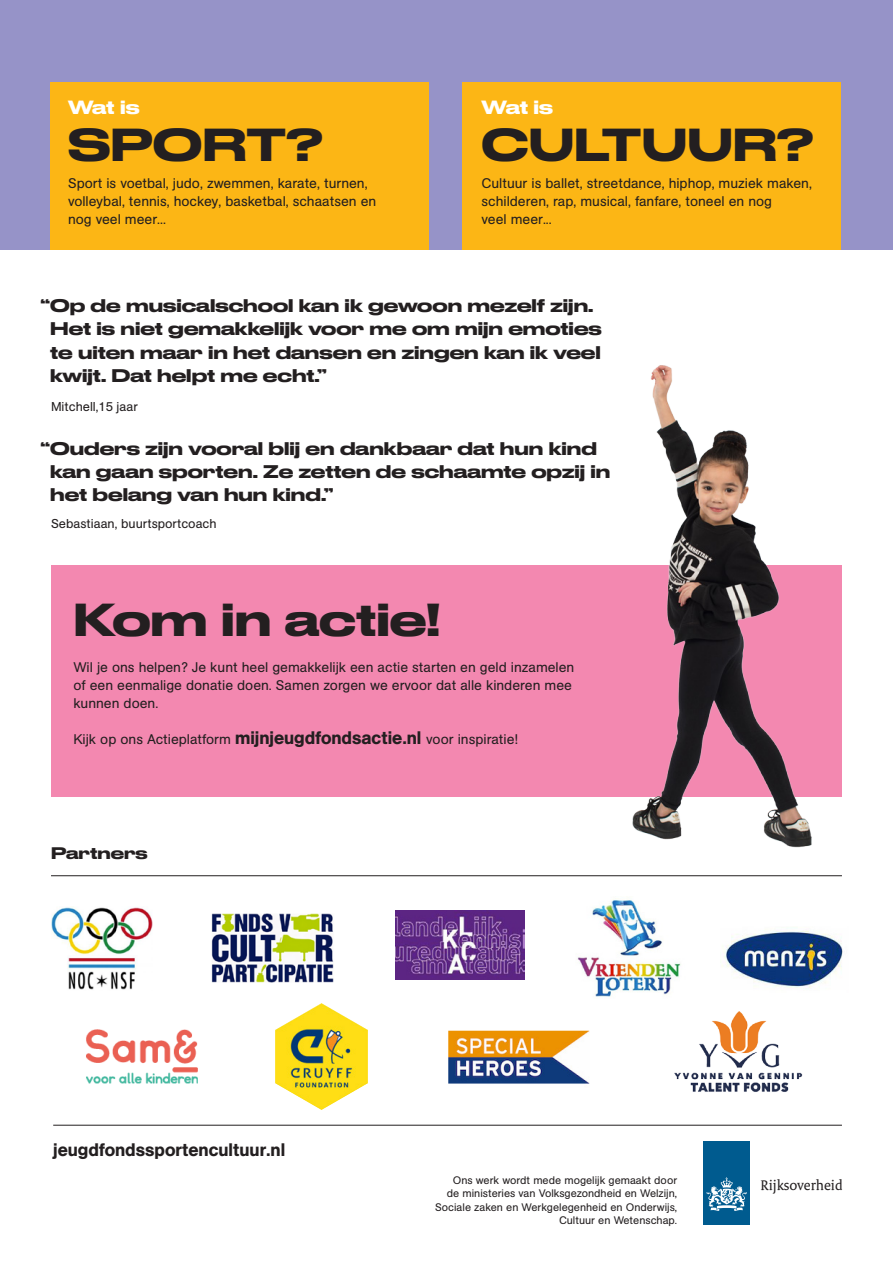
<style>
.page{position:relative;width:893px;height:1263px;background:#fff}
.page>*{position:absolute;margin:0;border:0;box-sizing:border-box;transform-origin:0 0}
.KOP{font:500 43.5px "Druk Wide";color:#231f20}
.t1{font:500 18px "AG Book Std";color:#231f20}
.KOP-2{font:500 18px "Druk Wide";letter-spacing:-.02em;color:#fff}
.KOP-3{font:500 17.25px/23.2px "Druk Wide";color:#231f20}
.t2{font:500 15.75px "Druk Wide";color:#231f20}
.Code_-_AG_Book_corps{font:15px "Rijksoverheid Serif";letter-spacing:.005em;color:#231f20}
.Code_-_AG_Book_corps-2{font:13.8px/18px "AG Book Std";color:#231f20}
.KOP-4{font:13.8px/18px "AG Book Std";color:#231f20}
.t3{font:12.75px "AG Book Std";color:#231f20}
.Code_-_AG_Book_corps-3{font:10.8px/13.5px "AG Book Std";color:#231f20;text-align:right}
.s1{font-weight:500;font-size:18px}
</style>
<div class="page">
<div style="left:0;top:0;width:893px;height:249px;background:#9693c8"></div>
<div style="left:51px;top:565px;width:791px;height:232px;background:#f388b0"></div>
<hr style="left:51px;top:875px;width:791px;height:1px;background:#231f20">
<div style="left:50px;top:82px;width:378px;height:167px;background:#fcb615"></div>
<div style="left:462px;top:82px;width:379px;height:167px;background:#fcb615"></div>
<div style="left:703px;top:1141px;width:47px;height:83px;background:#005b8f"></div>
<svg style="left:706px;top:1177px;width:41px;height:34px"></svg>
<hr style="left:53px;top:1125px;width:789px;height:1px;background:#231f20">
<img style="left:632px;top:365px;width:180px;height:483px">
<img style="left:51px;top:906px;width:102px;height:84px">
<img style="left:577px;top:900px;width:104px;height:97px">
<img style="left:395px;top:911px;width:129px;height:69px">
<img style="left:448px;top:1030px;width:142px;height:54px">
<img style="left:211px;top:913px;width:123px;height:70px">
<img style="left:722px;top:931px;width:121px;height:58px">
<img style="left:674px;top:1011px;width:129px;height:81px">
<img style="left:86px;top:1029px;width:112px;height:55px">
<img style="left:275px;top:1003px;width:93px;height:107px">
<p class="KOP-2" style="left:68px;top:93px;width:73px">Wat is</p>
<p class="KOP" style="left:68px;top:109px;width:256px">SPORT?</p>
<p class="Code_-_AG_Book_corps-2" style="left:68px;top:174px;width:310px">Sport is voetbal, judo, zwemmen, karate, turnen, volleybal, tennis, hockey, basketbal, schaatsen en nog veel meer...</p>
<p class="KOP-2" style="left:482px;top:93px;width:73px">Wat is</p>
<p class="KOP" style="left:482px;top:109px;width:334px">CULTUUR?</p>
<p class="KOP-4" style="left:482px;top:174px;width:332px">Cultuur is ballet, streetdance, hiphop, muziek maken, schilderen, rap, musical, fanfare, toneel en nog<br>veel meer...</p>
<p class="KOP-3" style="left:50px;top:292px;width:553px;text-indent:-10px">“Op de musicalschool kan ik gewoon mezelf zijn.<br>Het is niet gemakkelijk voor me om mijn emoties te uiten maar in het dansen en zingen kan ik veel kwijt. Dat helpt me echt.”</p>
<p class="t3" style="left:51px;top:399px;width:88px">Mitchell,15 jaar</p>
<p class="KOP-3" style="left:50px;top:435px;width:562px;text-indent:-10px">“Ouders zijn vooral blij en dankbaar dat hun kind kan gaan sporten. Ze zetten de schaamte opzij in het belang van hun kind.”</p>
<p class="t3" style="left:51px;top:516px;width:167px">Sebastiaan, buurtsportcoach</p>
<p class="KOP" style="left:73px;top:584px;width:368px">Kom in actie!</p>
<p class="Code_-_AG_Book_corps-2" style="left:73px;top:658px;width:503px">Wil je ons helpen? Je kunt heel gemakkelijk een actie starten en geld inzamelen of een eenmalige donatie doen. Samen zorgen we ervoor dat alle kinderen mee kunnen doen.</p>
<p class="Code_-_AG_Book_corps-2" style="left:73px;top:730px;width:446px">Kijk op ons Actieplatform <span class="s1">mijnjeugdfondsactie.nl</span> voor inspiratie!</p>
<p class="t2" style="left:51px;top:840px;width:98px">Partners</p>
<p class="t1" style="left:53px;top:1139px;width:233px">jeugdfondssportencultuur.nl</p>
<p class="Code_-_AG_Book_corps-3" style="left:453px;top:1173px;width:226px">Ons werk wordt mede mogelijk gemaakt door</p>
<p class="Code_-_AG_Book_corps-3" style="left:435px;top:1187px;width:244px">de ministeries van Volksgezondheid en Welzijn,<br>Sociale zaken en Werkgelegenheid en Onderwijs,</p>
<p class="Code_-_AG_Book_corps-3" style="left:559px;top:1214px;width:120px">Cultuur en Wetenschap.</p>
<p class="Code_-_AG_Book_corps" style="left:760px;top:1176px;width:84px">Rijksoverheid</p>
</div>
